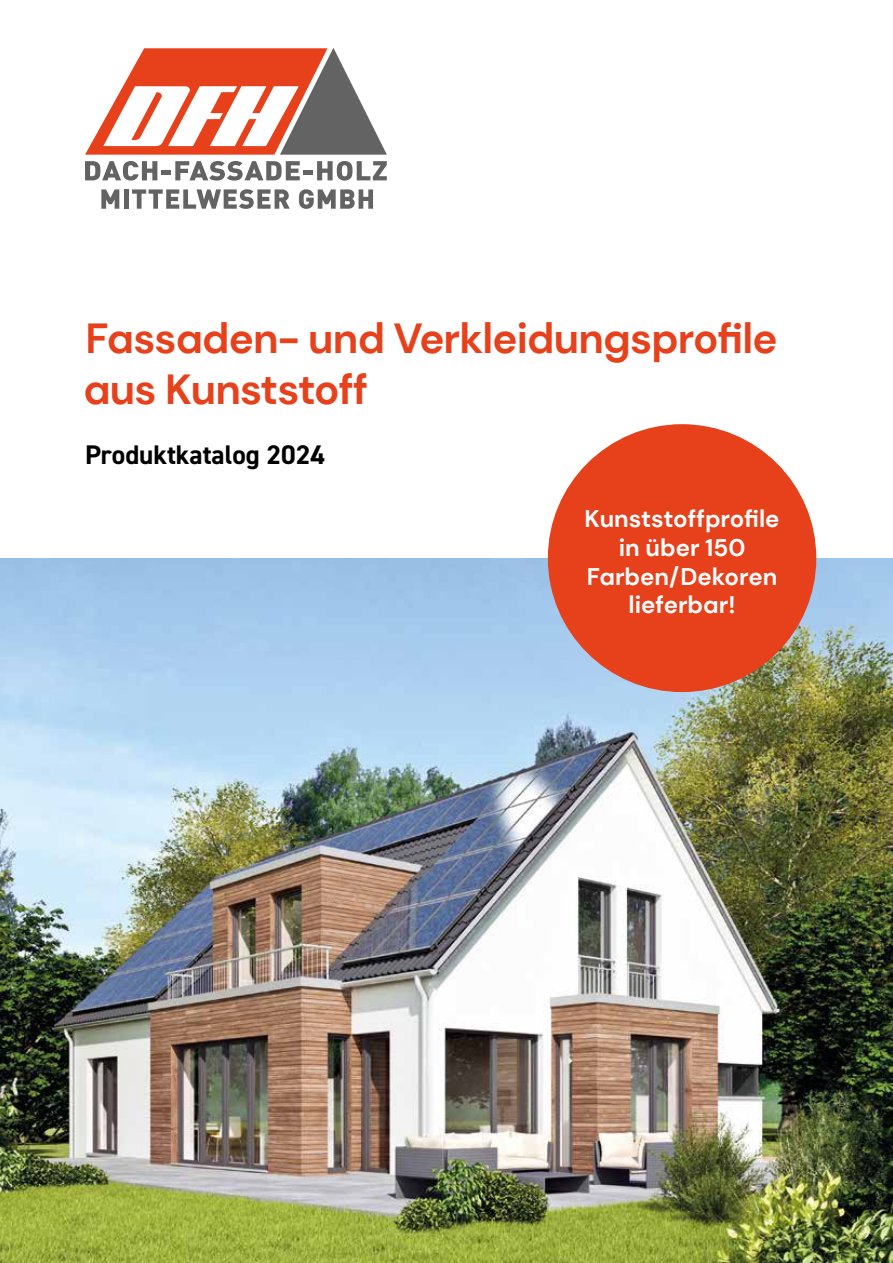
<style>
.page{position:relative;width:893px;height:1263px;background:#fff}
.page>*{position:absolute;margin:0;border:0;box-sizing:border-box;transform-origin:0 0}
.t1{font:700 42px/51px "DM Sans";letter-spacing:-.02em;color:#e7411c}
.t2{font:700 27px "DIN2014";color:#000}
.t3{font:700 24px/28.8px "DM Sans";color:#fff;text-align:center}
</style>
<div class="page">
<img style="left:0;top:558px;width:893px;height:705px">
<div style="left:548px;top:424px;width:268px;height:268px;background:#e7411c;border-radius:50%"></div>
<svg style="left:85px;top:48px;width:302px;height:107px"></svg>
<svg style="left:85px;top:161px;width:215px;height:20px"></svg>
<hr style="left:303px;top:170px;width:10px;height:4px;background:#646363">
<svg style="left:317px;top:161px;width:70px;height:20px"></svg>
<svg style="left:101px;top:189px;width:18px;height:19px"></svg>
<div style="left:124px;top:189px;width:5px;height:19px;background:#646363"></div>
<svg style="left:132px;top:189px;width:158px;height:19px"></svg>
<svg style="left:299px;top:189px;width:74px;height:19px"></svg>
<h1 class="t1" style="left:83px;top:313px;width:696px">Fassaden- und Verkleidungsprofile aus Kunststoff</h1>
<p class="t2" style="left:85px;top:436px;width:241px">Produktkatalog 2024</p>
<p class="t3" style="left:585px;top:504px;width:197px">Kunststoffprofile in über 150<br>Farben/Dekoren lieferbar!</p>
</div>
